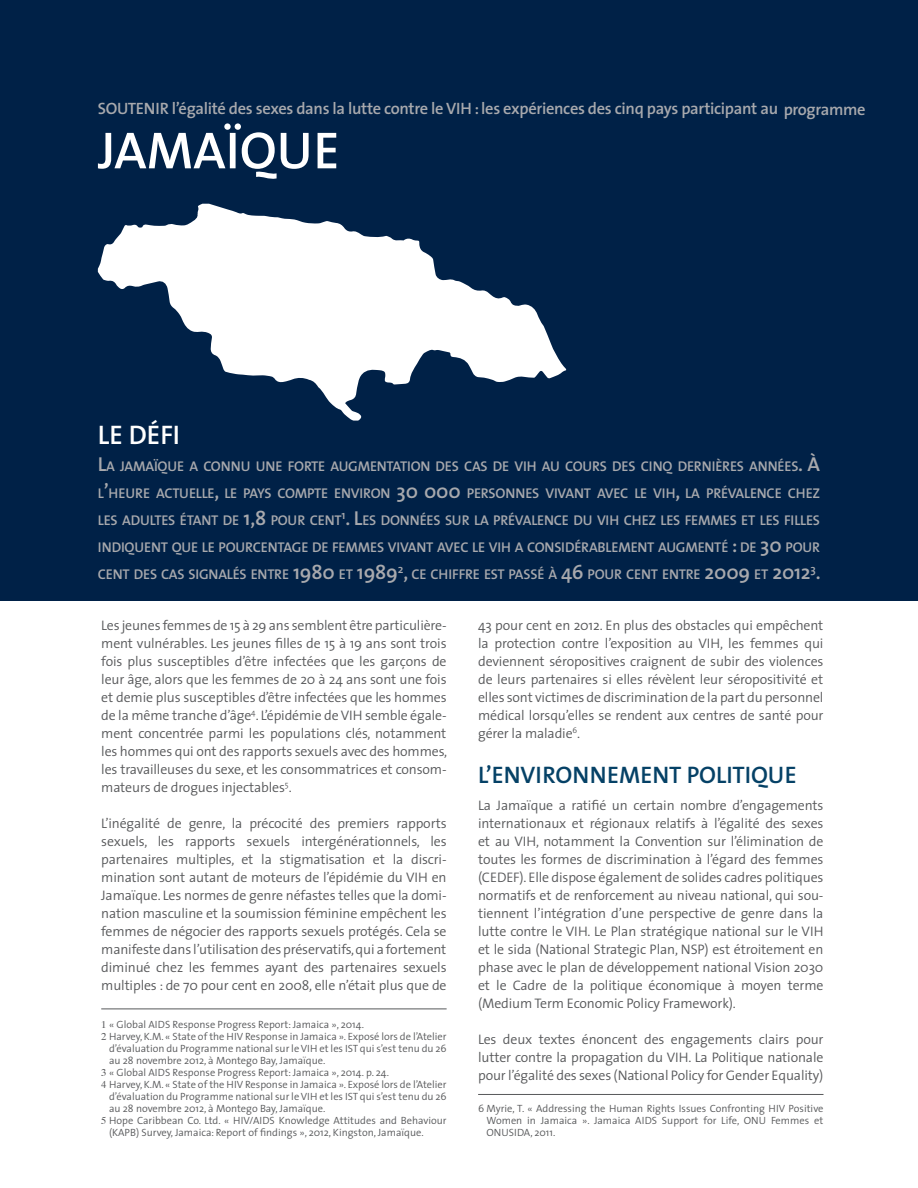
<style>
.page{position:relative;width:918px;height:1188px;background:#fff}
.page>*{position:absolute;margin:0;border:0;box-sizing:border-box;transform-origin:0 0}
.t1{font:600 52.5px "The Sans";color:#fff}
.t2{font:600 27px "The Sans";color:#fff}
.t3{font:600 24px "The Sans";color:#054166}
.t4{font:600 16.5px "The Sans";letter-spacing:-.02em;color:#a8a9ad}
.t5{font:600 14.1px/27px "The Sans";letter-spacing:-.015em;color:#a8a9ad;text-align:justify}
.t6{font:300 13.8px/18px "The Sans";letter-spacing:-.01em;color:#57585a;text-align:justify}
.t7{font:300 10.5px/12px "The Sans";color:#57585a}
.s1{font-size:20.25px}
</style>
<div class="page">
<div style="left:0;top:0;width:918px;height:600px;background:#002147"></div>
<svg style="left:98px;top:204px;width:468px;height:217px"></svg>
<hr style="left:101px;top:1009px;width:346px;height:1px;background:#57585a">
<hr style="left:478px;top:1094px;width:346px;height:1px;background:#57585a">
<p class="t4" style="left:98px;top:95px;width:769px">SOUTENIR l’égalité des sexes dans la lutte contre le VIH : les expériences des cinq pays participant au programme</p>
<h1 class="t1" style="left:98px;top:107px;width:243px">JAMAÏQUE</h1>
<h2 class="t2" style="left:98px;top:413px;width:84px">LE DÉFI</h2>
<p class="t5" style="left:98px;top:453px;width:724px"><span class="s1">L</span>A JAMAÏQUE A CONNU UNE FORTE AUGMENTATION DES CAS DE VIH AU COURS DES CINQ DERNIÈRES ANNÉES<span class="s1">. À </span>L<span class="s1">’</span>HEURE ACTUELLE<span class="s1">,</span> LE PAYS COMPTE ENVIRON <span class="s1">30 000</span> PERSONNES VIVANT AVEC LE VIH<span class="s1">,</span> LA PRÉVALENCE CHEZ LES ADULTES ÉTANT DE <span class="s1">1,8</span> POUR CENT<sup>1</sup><span class="s1">. L</span>ES DONNÉES SUR LA PRÉVALENCE DU VIH CHEZ LES FEMMES ET LES FILLES INDIQUENT QUE LE POURCENTAGE DE FEMMES VIVANT AVEC LE VIH A CONSIDÉRABLEMENT AUGMENTÉ <span class="s1">:</span> DE <span class="s1">30</span> POUR CENT DES CAS SIGNALÉS ENTRE <span class="s1">1980</span> ET <span class="s1">1989</span><sup>2</sup><span class="s1">,</span> CE CHIFFRE EST PASSÉ À <span class="s1">46</span> POUR CENT ENTRE <span class="s1">2009</span> ET <span class="s1">2012</span><sup>3</sup><span class="s1">.</span></p>
<p class="t6" style="left:101px;top:616px;width:348px">Les jeunes femmes de 15 à 29 ans semblent être particulière&shy;ment vulnérables. Les jeunes filles de 15 à 19 ans sont trois fois plus susceptibles d’être infectées que les garçons de leur âge, alors que les femmes de 20 à 24 ans sont une fois et demie plus susceptibles d’être infectées que les hommes de la même tranche d’âge<sup>4</sup>. L’épidémie de VIH semble égale&shy;ment concentrée parmi les populations clés, notamment les hommes qui ont des rapports sexuels avec des hommes, les travailleuses du sexe, et les consommatrices et consom&shy;mateurs de drogues injectables<sup>5</sup>.</p>
<p class="t6" style="left:101px;top:814px;width:347px">L’inégalité de genre, la précocité des premiers rapports sexuels, les rapports sexuels intergénérationnels, les partenaires multiples, et la stigmatisation et la discri&shy;mination sont autant de moteurs de l’épidémie du VIH en Jamaïque. Les normes de genre néfastes telles que la domi&shy;nation masculine et la soumission féminine empêchent les femmes de négocier des rapports sexuels protégés. Cela se manifeste dans l’utilisation des préservatifs, qui a fortement diminué chez les femmes ayant des partenaires sexuels multiples : de 70 pour cent en 2008, elle n’était plus que de</p>
<p class="t6" style="left:478px;top:616px;width:347px">43 pour cent en 2012. En plus des obstacles qui empêchent la protection contre l’exposition au VIH, les femmes qui deviennent séropositives craignent de subir des violences de leurs partenaires si elles révèlent leur séropositivité et elles sont victimes de discrimination de la part du personnel médical lorsqu’elles se rendent aux centres de santé pour gérer la maladie<sup>6</sup>.</p>
<h3 class="t3" style="left:478px;top:755px;width:320px">L’ENVIRONNEMENT POLITIQUE</h3>
<p class="t6" style="left:478px;top:796px;width:347px">La Jamaïque a ratifié un certain nombre d’engagements internationaux et régionaux relatifs à l’égalité des sexes et au VIH, notamment la Convention sur l’élimination de toutes les formes de discrimination à l’égard des femmes (CEDEF). Elle dispose également de solides cadres politiques normatifs et de renforcement au niveau national, qui sou&shy;tiennent l’intégration d’une perspective de genre dans la lutte contre le VIH. Le Plan stratégique national sur le VIH et le sida (National Strategic Plan, NSP) est étroitement en phase avec le plan de développement national Vision 2030 et le Cadre de la politique économique à moyen terme (Medium Term Economic Policy Framework).</p>
<p class="t6" style="left:478px;top:1030px;width:347px">Les deux textes énoncent des engagements clairs pour lutter contre la propagation du VIH. La Politique nationale pour l’égalité des sexes (National Policy for Gender Equality)</p>
<p class="t7" style="left:109px;top:1018px;width:339px">« Global AIDS Response Progress Report: Jamaica », 2014.<br>Harvey, K.M. « State of the HIV Response in Jamaica ». Exposé lors de l’Atelier d’évaluation du Programme national sur le VIH et les IST qui s’est tenu du 26 au 28 novembre 2012, à Montego Bay, Jamaïque.</p>
<p class="t7" style="left:101px;top:1066px;width:289px">✓ « Global AIDS Response Progress Report: Jamaica », 2014. p. 24.</p>
<p class="t7" style="left:109px;top:1078px;width:339px;text-indent:-8px">✔ Harvey, K.M. « State of the HIV Response in Jamaica ». Exposé lors de l’Atelier d’évaluation du Programme national sur le VIH et les IST qui s’est tenu du 26 au 28 novembre 2012, à Montego Bay, Jamaïque.<br>Hope Caribbean Co. Ltd. « HIV/AIDS Knowledge Attitudes and Behaviour (KAPB) Survey, Jamaica: Report of findings », 2012, Kingston, Jamaïque.</p>
<p class="t7" style="left:487px;top:1103px;width:338px;text-align:justify;text-indent:-8px">6 Myrie, T. « Addressing the Human Rights Issues Confronting HIV Positive Women in Jamaica ». Jamaica AIDS Support for Life, ONU Femmes et ONUSIDA, 2011.</p>
</div>
